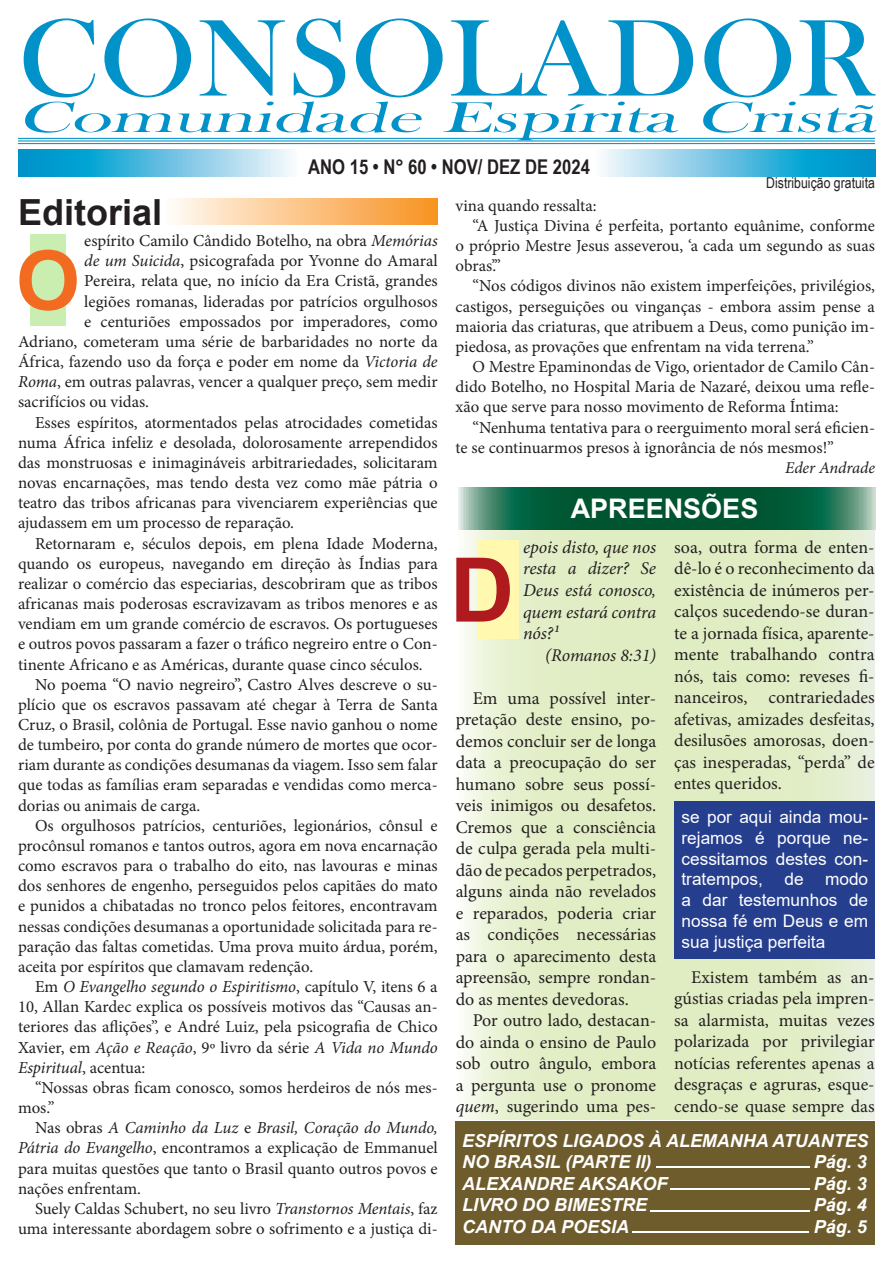
<style>
.page{position:relative;width:893px;height:1263px;background:#fff}
.page>*{position:absolute;margin:0;border:0;box-sizing:border-box;transform-origin:0 0}
.t1{font:112.8px "Bask Old Face";color:#0092c8;scale:1.07 1}
.t2{font:700 89.25px "Arial";color:#ae1a1e}
.t3{font:700 82.5px "Arial";color:#f36a21}
.t4{font:italic 44.4px "Bask Old Face";color:#0092c8;scale:1.75 1}
.t5{font:700 36px "Arial";color:#231f20}
.t6{font:700 27px "Arial";color:#fff}
.t7{font:700 20.25px "Arial Narrow";color:#231f20}
.t8{font:italic 700 18px/21.6px "Arial";color:#fff}
.t9{font:italic 18px/21.6px "Minion Pro";letter-spacing:-.005em;color:#231f20;text-align:justify}
.t10{font:17.85px/21.5px "Minion Pro";color:#231f20;text-align:justify}
.t11{font:italic 17.85px "Minion Pro";letter-spacing:-.005em;color:#231f20}
.t12{font:17.25px/20.7px "Arial";color:#fff;text-align:justify}
.t13{font:16.8px/20.1px "Minion Pro";color:#231f20;text-align:justify}
.t14{font:italic 16.5px "Minion Pro";letter-spacing:-.005em;color:#231f20}
.t15{font:15px "Arial Narrow";color:#231f20}
.s1{font-style:italic}
</style>
<div class="page">
<svg style="left:458px;top:529px;width:417px;height:590px;background:#e2eeca"></svg>
<svg style="left:458px;top:487px;width:417px;height:42px;background:#186948"></svg>
<svg style="left:602px;top:150px;width:273px;height:26px;background:#60bfe0"></svg>
<svg style="left:18px;top:150px;width:274px;height:26px;background:#5fbfe0"></svg>
<hr style="left:18px;top:138px;width:857px;height:1px;background:#0092c8">
<hr style="left:18px;top:140px;width:857px;height:1px;background:#0092c8">
<hr style="left:18px;top:143px;width:857px;height:1px;background:#0092c8">
<div style="left:162px;top:199px;width:276px;height:26px;background:linear-gradient(to right,#fffcf8,#f8921f)"></div>
<div style="left:456px;top:1121px;width:419px;height:124px;background:#6e5c2c"></div>
<hr style="left:656px;top:1167px;width:153px;height:1px;background:#fff">
<hr style="left:670px;top:1188px;width:139px;height:2px;background:#fff">
<hr style="left:650px;top:1210px;width:159px;height:1px;background:#fff">
<hr style="left:632px;top:1232px;width:177px;height:1px;background:#fff">
<div style="left:30px;top:234px;width:35px;height:91px;background:#caedb0"></div>
<div style="left:478px;top:540px;width:41px;height:99px;background:#fff8ae"></div>
<div style="left:674px;top:801px;width:201px;height:157px;background:#253f8e"></div>
<p class="t1" style="left:18px;top:-4px;width:802px">CONSOLADOR</p>
<p class="t4" style="left:18px;top:93px;width:499px">Comunidade Espírita Cristã</p>
<p class="t7" style="left:308px;top:151px;width:283px">ANO 15 • N° 60 • NOV/ DEZ DE 2024</p>
<p class="t15" style="left:766px;top:172px;width:110px">Distribuição gratuita</p>
<p class="t5" style="left:18px;top:187px;width:146px">Editorial</p>
<p class="t13" style="left:456px;top:195px;width:143px">vina quando ressalta:</p>
<p class="t13" style="left:456px;top:216px;width:421px;text-indent:17px">“A Justiça Divina é perfeita, portanto equânime, conforme o próprio Mestre Jesus asseverou, ‘a cada um segundo as suas obras’.”</p>
<p class="t13" style="left:456px;top:276px;width:421px;text-indent:17px">“Nos códigos divinos não existem imperfeições, privilégios, castigos, perseguições ou vinganças - embora assim pense a maioria das criaturas, que atribuem a Deus, como punição im&shy;piedosa, as provações que enfrentam na vida terrena.”</p>
<p class="t13" style="left:456px;top:357px;width:421px;text-indent:17px">O Mestre Epaminondas de Vigo, orientador de Camilo Cân&shy;dido Botelho, no Hospital Maria de Nazaré, deixou uma refle&shy;xão que serve para nosso movimento de Reforma Íntima:</p>
<p class="t13" style="left:456px;top:417px;width:421px;text-indent:17px">“Nenhuma tentativa para o reerguimento moral será eficien&shy;te se continuarmos presos à ignorância de nós mesmos!”</p>
<p class="t14" style="left:785px;top:456px;width:91px">Eder Andrade</p>
<p class="t6" style="left:571px;top:490px;width:189px">APREENSÕES</p>
<p class="t9" style="left:523px;top:536px;width:135px">epois disto, que nos resta a dizer? Se Deus está conosco, quem estará contra nós?¹</p>
<p class="t11" style="left:545px;top:643px;width:113px">(Romanos 8:31)</p>
<p class="t10" style="left:456px;top:687px;width:202px;text-indent:17px">Em uma possível inter&shy;pretação deste ensino, po&shy;demos concluir ser de longa data a preocupação do ser humano sobre seus possí&shy;veis inimigos ou desafetos.<br>Cremos que a consciência de culpa gerada pela multi&shy;dão de pecados perpetrados, alguns ainda não revelados e reparados, poderia criar as condições necessárias para o aparecimento desta apreensão, sempre rondan&shy;do as mentes devedoras.</p>
<p class="t10" style="left:456px;top:1010px;width:202px;text-indent:17px">Por outro lado, destacan&shy;do ainda o ensino de Paulo sob outro ângulo, embora a pergunta use o pronome <span class="s1">quem</span>, sugerindo uma pes-</p>
<p class="t13" style="left:84px;top:231px;width:355px">espírito Camilo Cândido Botelho, na obra <span class="s1">Memórias</span></p>
<p class="t13" style="left:84px;top:251px;width:355px"><span class="s1">de um Suicida</span>, psicografada por Yvonne do Amaral</p>
<p class="t13" style="left:84px;top:271px;width:355px">Pereira, relata que, no início da Era Cristã, grandes</p>
<p class="t13" style="left:84px;top:291px;width:355px">legiões romanas, lideradas por patrícios orgulhosos</p>
<p class="t13" style="left:84px;top:311px;width:355px">e centuriões empossados por imperadores, como</p>
<p class="t13" style="left:18px;top:332px;width:421px">Adriano, cometeram uma série de barbaridades no norte da</p>
<p class="t13" style="left:18px;top:352px;width:421px">África, fazendo uso da força e poder em nome da <span class="s1">Victoria de</span></p>
<p class="t13" style="left:18px;top:372px;width:421px"><span class="s1">Roma</span>, em outras palavras, vencer a qualquer preço, sem medir</p>
<p class="t13" style="left:18px;top:392px;width:133px">sacrifícios ou vidas.</p>
<p class="t13" style="left:18px;top:412px;width:421px;text-indent:17px">Esses espíritos, atormentados pelas atrocidades cometidas numa África infeliz e desolada, dolorosamente arrependidos das monstruosas e inimagináveis arbitrariedades, solicitaram novas encarnações, mas tendo desta vez como mãe pátria o teatro das tribos africanas para vivenciarem experiências que ajudassem em um processo de reparação.</p>
<p class="t13" style="left:18px;top:533px;width:421px;text-indent:17px">Retornaram e, séculos depois, em plena Idade Moderna, quando os europeus, navegando em direção às Índias para realizar o comércio das especiarias, descobriram que as tribos africanas mais poderosas escravizavam as tribos menores e as vendiam em um grande comércio de escravos. Os portugueses e outros povos passaram a fazer o tráfico negreiro entre o Con&shy;tinente Africano e as Américas, durante quase cinco séculos.</p>
<p class="t13" style="left:18px;top:674px;width:421px;text-indent:17px">No poema “O navio negreiro”, Castro Alves descreve o su&shy;plício que os escravos passavam até chegar à Terra de Santa Cruz, o Brasil, colônia de Portugal. Esse navio ganhou o nome de tumbeiro, por conta do grande número de mortes que ocor&shy;riam durante as condições desumanas da viagem. Isso sem falar que todas as famílias eram separadas e vendidas como merca&shy;dorias ou animais de carga.</p>
<p class="t13" style="left:18px;top:815px;width:421px;text-indent:17px">Os orgulhosos patrícios, centuriões, legionários, cônsul e procônsul romanos e tantos outros, agora em nova encarnação como escravos para o trabalho do eito, nas lavouras e minas dos senhores de engenho, perseguidos pelos capitães do mato e punidos a chibatadas no tronco pelos feitores, encontravam nessas condições desumanas a oportunidade solicitada para re&shy;paração das faltas cometidas. Uma prova muito árdua, porém, aceita por espíritos que clamavam redenção.</p>
<p class="t13" style="left:18px;top:977px;width:421px;text-indent:17px">Em <span class="s1">O Evangelho segundo o Espiritismo</span>, capítulo V, itens 6 a 10, Allan Kardec explica os possíveis motivos das “Causas an&shy;teriores das aflições”, e André Luiz, pela psicografia de Chico Xavier, em <span class="s1">Ação e Reação</span>, 9º livro da série <span class="s1">A Vida no Mundo Espiritual</span>, acentua:</p>
<p class="t13" style="left:18px;top:1077px;width:421px;text-indent:17px">“Nossas obras ficam conosco, somos herdeiros de nós mes&shy;mos.”</p>
<p class="t13" style="left:18px;top:1118px;width:421px;text-indent:17px">Nas obras <span class="s1">A Caminho da Luz</span> e <span class="s1">Brasil, Coração do Mundo, Pátria do Evangelho</span>, encontramos a explicação de Emmanuel para muitas questões que tanto o Brasil quanto outros povos e nações enfrentam.</p>
<p class="t13" style="left:18px;top:1198px;width:421px;text-align:right">Suely Caldas Schubert, no seu livro <span class="s1">Transtornos Mentais</span>, faz uma interessante abordagem sobre o sofrimento e a justiça di-</p>
<p class="t3" style="left:16px;top:223px;width:66px">O</p>
<p class="t10" style="left:674px;top:536px;width:202px">soa, outra forma de enten&shy;dê-lo é o reconhecimento da existência de inúmeros per&shy;calços sucedendo-se duran&shy;te a jornada física, aparente&shy;mente trabalhando contra nós, tais como: reveses fi&shy;nanceiros, contrariedades afetivas, amizades desfeitas, desilusões amorosas, doen&shy;ças inesperadas, “perda” de entes queridos.</p>
<p class="t2" style="left:450px;top:527px;width:66px">D</p>
<p class="t12" style="left:681px;top:807px;width:188px">se por aqui ainda mou&shy;rejamos é porque ne&shy;cessitamos destes con&shy;tratempos, de modo a dar testemunhos de nossa fé em Deus e em sua justiça perfeita</p>
<p class="t10" style="left:674px;top:966px;width:202px;text-indent:17px">Existem também as an&shy;gústias criadas pela impren&shy;sa alarmista, muitas vezes polarizada por privilegiar notícias referentes apenas a desgraças e agruras, esque&shy;cendo-se quase sempre das</p>
<p class="t8" style="left:462px;top:1130px;width:408px">ESPÍRITOS LIGADOS À ALEMANHA ATUANTES<br>NO BRASIL (PARTE II)</p>
<p class="t8" style="left:462px;top:1173px;width:207px">ALEXANDRE AKSAKOF</p>
<p class="t8" style="left:462px;top:1195px;width:187px">LIVRO DO BIMESTRE</p>
<p class="t8" style="left:462px;top:1216px;width:169px">CANTO DA POESIA</p>
<p class="t8" style="left:814px;top:1152px;width:55px">Pág. 3</p>
<p class="t8" style="left:814px;top:1173px;width:55px">Pág. 3<br>Pág. 4</p>
<p class="t8" style="left:814px;top:1216px;width:55px">Pág. 5</p>
</div>
